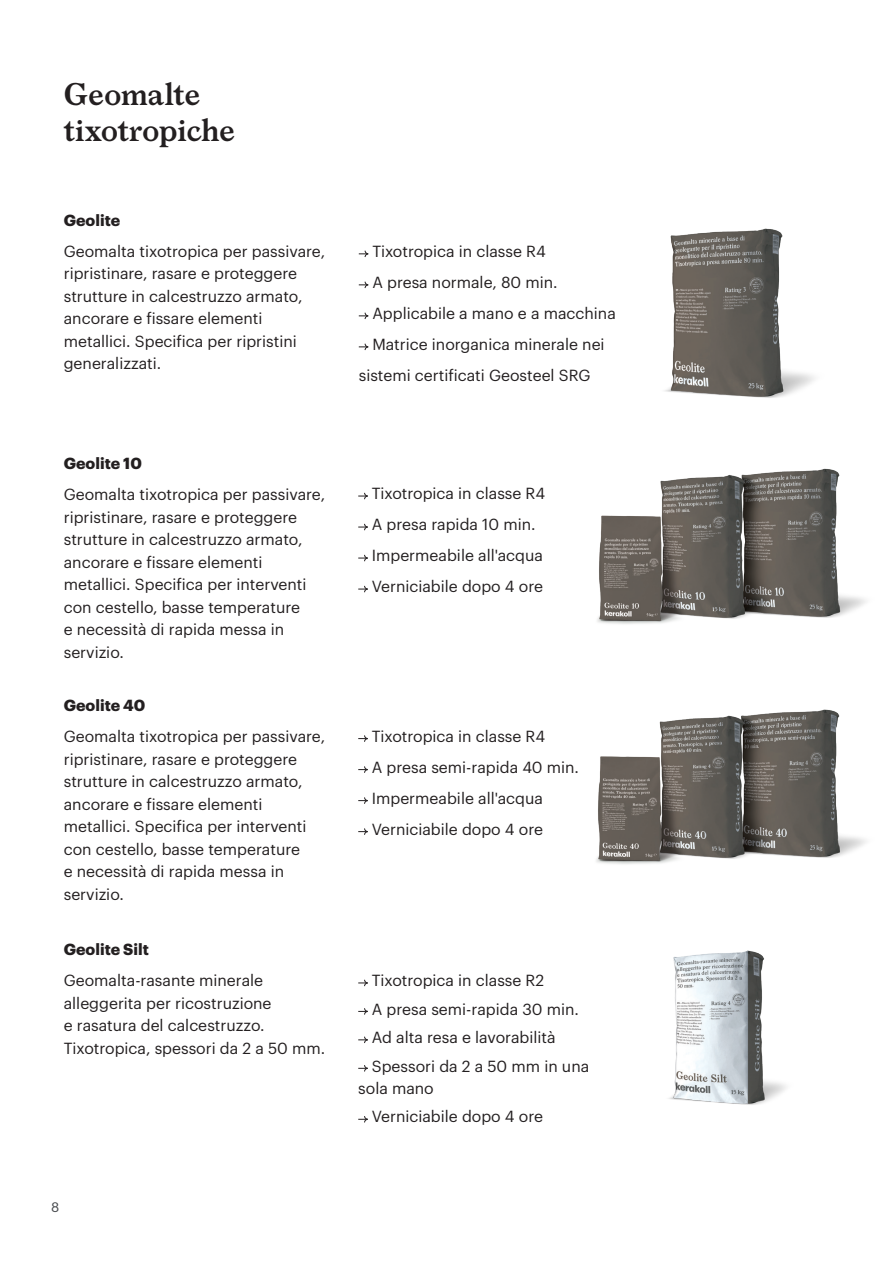
<style>
.page{position:relative;width:893px;height:1263px;background:#fff}
.page>*{position:absolute;margin:0;border:0;box-sizing:border-box;transform-origin:0 0}
.titolo_grande_modificato{font:600 30px/36px "Larish Neue";letter-spacing:-.01em;color:#231f20}
.t1{font:15.75px/22.5px "Graphik";color:#231f20}
.t2{font:700 15.75px "Graphik";color:#231f20}
.t3{font:13.5px "Graphik";color:#474a4e}
</style>
<div class="page">
<img style="left:665px;top:228px;width:150px;height:170px">
<img style="left:597px;top:468px;width:269px;height:156px">
<img style="left:596px;top:709px;width:270px;height:155px">
<svg style="left:359px;top:250px;width:10px;height:7px"></svg>
<svg style="left:359px;top:281px;width:10px;height:7px"></svg>
<svg style="left:359px;top:312px;width:10px;height:7px"></svg>
<svg style="left:359px;top:343px;width:10px;height:8px"></svg>
<svg style="left:358px;top:492px;width:10px;height:8px"></svg>
<svg style="left:358px;top:523px;width:10px;height:8px"></svg>
<svg style="left:358px;top:554px;width:10px;height:8px"></svg>
<svg style="left:358px;top:585px;width:10px;height:8px"></svg>
<svg style="left:358px;top:735px;width:10px;height:7px"></svg>
<svg style="left:358px;top:766px;width:10px;height:7px"></svg>
<svg style="left:358px;top:797px;width:10px;height:7px"></svg>
<svg style="left:358px;top:828px;width:10px;height:7px"></svg>
<svg style="left:358px;top:979px;width:10px;height:8px"></svg>
<svg style="left:358px;top:1008px;width:10px;height:7px"></svg>
<svg style="left:358px;top:1036px;width:10px;height:8px"></svg>
<svg style="left:358px;top:1065px;width:10px;height:7px"></svg>
<svg style="left:358px;top:1116px;width:10px;height:7px"></svg>
<img style="left:669px;top:950px;width:117px;height:155px">
<p class="titolo_grande_modificato" style="left:64px;top:73px;width:173px">Geomalte tixotropiche</p>
<p class="t2" style="left:64px;top:208px;width:58px">Geolite</p>
<p class="t1" style="left:64px;top:238px;width:263px">Geomalta tixotropica per passivare, ripristinare, rasare e proteggere strutture in calcestruzzo armato, ancorare e fissare elementi metallici. Specifica per ripristini generalizzati.</p>
<p class="t1" style="left:372px;top:239px;width:175px">Tixotropica in classe R4</p>
<p class="t1" style="left:372px;top:270px;width:187px">A presa normale, 80 min.</p>
<p class="t1" style="left:372px;top:301px;width:245px">Applicabile a mano e a macchina</p>
<p class="t1" style="left:372px;top:332px;width:234px">Matrice inorganica minerale nei</p>
<p class="t1" style="left:359px;top:363px;width:233px">sistemi certificati Geosteel SRG</p>
<p class="t2" style="left:64px;top:451px;width:80px">Geolite 10</p>
<p class="t1" style="left:64px;top:482px;width:263px">Geomalta tixotropica per passivare, ripristinare, rasare e proteggere strutture in calcestruzzo armato, ancorare e fissare elementi metallici. Specifica per interventi con cestello, basse temperature<br>e necessità di rapida messa in servizio.</p>
<p class="t2" style="left:64px;top:693px;width:83px">Geolite 40</p>
<p class="t1" style="left:64px;top:724px;width:263px">Geomalta tixotropica per passivare, ripristinare, rasare e proteggere strutture in calcestruzzo armato, ancorare e fissare elementi metallici. Specifica per interventi con cestello, basse temperature<br>e necessità di rapida messa in servizio.</p>
<p class="t2" style="left:64px;top:937px;width:87px">Geolite Silt</p>
<p class="t1" style="left:64px;top:968px;width:263px">Geomalta-rasante minerale alleggerita per ricostruzione<br>e rasatura del calcestruzzo.<br>Tixotropica, spessori da 2 a 50 mm.</p>
<p class="t3" style="left:51px;top:1197px;width:10px">8</p>
<p class="t1" style="left:372px;top:481px;width:175px">Tixotropica in classe R4</p>
<p class="t1" style="left:372px;top:512px;width:165px">A presa rapida 10 min.</p>
<p class="t1" style="left:372px;top:543px;width:173px">Impermeabile all'acqua</p>
<p class="t1" style="left:372px;top:574px;width:173px">Verniciabile dopo 4 ore</p>
<p class="t1" style="left:372px;top:723px;width:175px">Tixotropica in classe R4</p>
<p class="t1" style="left:372px;top:754px;width:209px">A presa semi-rapida 40 min.</p>
<p class="t1" style="left:372px;top:785px;width:173px">Impermeabile all'acqua</p>
<p class="t1" style="left:372px;top:816px;width:173px">Verniciabile dopo 4 ore</p>
<p class="t1" style="left:372px;top:968px;width:174px">Tixotropica in classe R2</p>
<p class="t1" style="left:372px;top:996px;width:209px">A presa semi-rapida 30 min.</p>
<p class="t1" style="left:372px;top:1025px;width:185px">Ad alta resa e lavorabilità</p>
<p class="t1" style="left:358px;top:1053px;width:232px;text-indent:14px">Spessori da 2 a 50 mm in una sola mano</p>
<p class="t1" style="left:372px;top:1104px;width:173px">Verniciabile dopo 4 ore</p>
</div>
